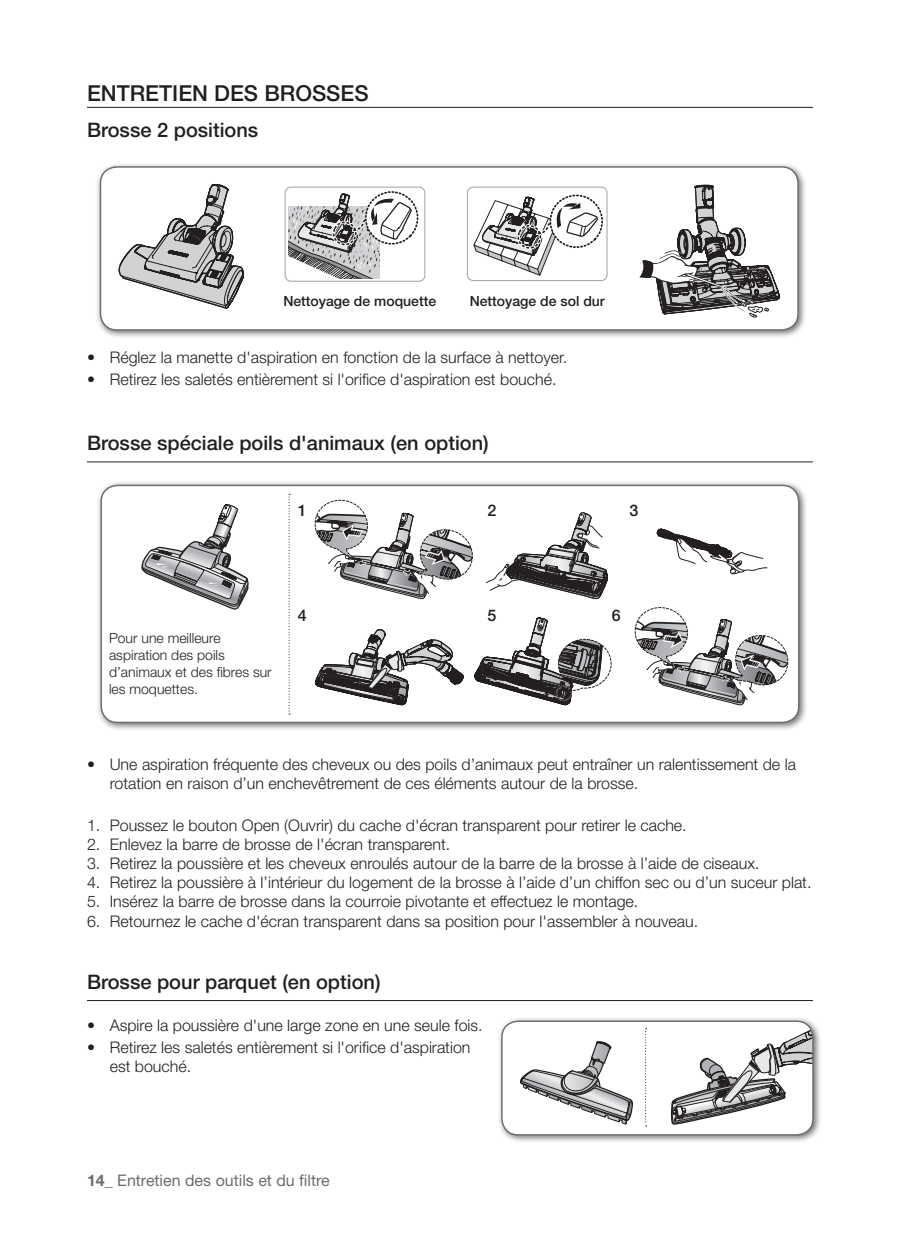
<style>
.page{position:relative;width:898px;height:1247px;background:#fff}
.page>*{position:absolute;margin:0;border:0;box-sizing:border-box;transform-origin:0 0}
.Level_1_Title{font:500 22px "Helvetica Neue LT Pro";color:#231f20}
.Level_2_Title{font:500 20px "Helvetica Neue LT Pro";color:#231f20}
.t1{font:300 16px/19.2px "Helvetica Neue LT Pro";color:#231f20}
.t2{font:16px "Helvetica Neue LT Pro";color:#6c6d70}
.t3{font:500 16px "Helvetica Neue LT Pro";color:#231f20}
.t4{font:300 14px/16.8px "Helvetica Neue LT Pro";color:#231f20}
.type_in_figure{font:500 14px "Helvetica Neue LT Pro";color:#231f20}
.s1{font-weight:700}
</style>
<div class="page">
<hr style="left:87px;top:107px;width:726px;height:1px;background:#231f20">
<hr style="left:87px;top:461px;width:726px;height:1px;background:#231f20">
<hr style="left:87px;top:1000px;width:726px;height:1px;background:#231f20">
<div style="left:96px;top:480px;width:712px;height:251px;background:#231f20;opacity:.6"></div>
<div style="left:101px;top:485px;width:697px;height:237px;background:#fff;border-radius:16px"></div>
<div style="left:100px;top:485px;width:699px;height:238px;border:1px solid #6c6d70;border-radius:16px"></div>
<svg style="left:314px;top:500px;width:159px;height:99px"></svg>
<svg style="left:486px;top:512px;width:122px;height:87px"></svg>
<svg style="left:634px;top:607px;width:155px;height:98px"></svg>
<svg style="left:474px;top:617px;width:138px;height:88px"></svg>
<svg style="left:657px;top:529px;width:110px;height:46px"></svg>
<svg style="left:315px;top:629px;width:149px;height:76px"></svg>
<svg style="left:141px;top:504px;width:108px;height:106px"></svg>
<svg style="left:289px;top:494px;width:1px;height:220px"></svg>
<div style="left:497px;top:1016px;width:324px;height:127px;background:#231f20;opacity:.6"></div>
<div style="left:502px;top:1021px;width:311px;height:114px;background:#fff;border-radius:16px"></div>
<svg style="left:520px;top:1041px;width:113px;height:83px"></svg>
<svg style="left:670px;top:1025px;width:143px;height:100px"></svg>
<div style="left:501px;top:1020px;width:312px;height:115px;border:1px solid #6c6d70;border-radius:16px"></div>
<svg style="left:645px;top:1028px;width:1px;height:98px"></svg>
<div style="left:95px;top:162px;width:712px;height:176px;background:#231f20;opacity:.6"></div>
<div style="left:100px;top:167px;width:698px;height:163px;background:#fff;border-radius:16px"></div>
<div style="left:467px;top:187px;width:140px;height:94px;border:1px solid #a8a9ad;border-radius:6px"></div>
<svg style="left:639px;top:185px;width:141px;height:132px"></svg>
<div style="left:285px;top:187px;width:140px;height:95px;border:1px solid #a8a9ad;border-radius:6px"></div>
<svg style="left:118px;top:184px;width:127px;height:125px"></svg>
<svg style="left:289px;top:187px;width:133px;height:91px"></svg>
<svg style="left:473px;top:190px;width:134px;height:86px"></svg>
<div style="left:100px;top:166px;width:698px;height:165px;border:1px solid #6c6d70;border-radius:16px"></div>
<p class="Level_1_Title" style="left:87px;top:80px;width:283px">ENTRETIEN DES BROSSES</p>
<p class="Level_2_Title" style="left:87px;top:118px;width:173px">Brosse 2 positions</p>
<p class="type_in_figure" style="left:283px;top:293px;width:154px">Nettoyage de moquette</p>
<p class="type_in_figure" style="left:469px;top:293px;width:137px">Nettoyage de sol dur</p>
<p class="t1" style="left:87px;top:347px;width:482px">• Réglez la manette d'aspiration en fonction de la surface à nettoyer.</p>
<p class="t1" style="left:87px;top:369px;width:471px">• Retirez les saletés entièrement si l'orifice d'aspiration est bouché.</p>
<p class="Level_2_Title" style="left:87px;top:431px;width:403px">Brosse spéciale poils d'animaux (en option)</p>
<p class="t3" style="left:298px;top:501px;width:10px">1</p>
<p class="t3" style="left:487px;top:501px;width:10px">2</p>
<p class="t3" style="left:629px;top:501px;width:10px">3</p>
<p class="t4" style="left:109px;top:629px;width:164px">Pour une meilleure aspiration des poils d’animaux et des fibres sur les moquettes.</p>
<p class="t3" style="left:298px;top:606px;width:10px">4</p>
<p class="t3" style="left:487px;top:606px;width:10px">5</p>
<p class="t3" style="left:612px;top:606px;width:10px">6</p>
<p class="t1" style="left:110px;top:754px;width:688px;text-indent:-23px">• Une aspiration fréquente des cheveux ou des poils d’animaux peut entraîner un ralentissement de la rotation en raison d’un enchevêtrement de ces éléments autour de la brosse.</p>
<p class="t1" style="left:87px;top:815px;width:601px">1. Poussez le bouton Open (Ouvrir) du cache d'écran transparent pour retirer le cache.</p>
<p class="t1" style="left:87px;top:834px;width:365px">2. Enlevez la barre de brosse de l'écran transparent.</p>
<p class="t1" style="left:87px;top:853px;width:674px">3. Retirez la poussière et les cheveux enroulés autour de la barre de la brosse à l’aide de ciseaux.</p>
<p class="t1" style="left:87px;top:872px;width:726px">4. Retirez la poussière à l’intérieur du logement de la brosse à l’aide d’un chiffon sec ou d’un suceur plat.</p>
<p class="t1" style="left:87px;top:892px;width:553px">5. Insérez la barre de brosse dans la courroie pivotante et effectuez le montage.</p>
<p class="t1" style="left:87px;top:911px;width:612px">6. Retournez le cache d'écran transparent dans sa position pour l'assembler à nouveau.</p>
<p class="Level_2_Title" style="left:87px;top:970px;width:295px">Brosse pour parquet (en option)</p>
<p class="t1" style="left:87px;top:1015px;width:397px">• Aspire la poussière d'une large zone en une seule fois.</p>
<p class="t1" style="left:110px;top:1037px;width:362px;text-indent:-23px">• Retirez les saletés entièrement si l'orifice d'aspiration est bouché.</p>
<p class="t2" style="left:87px;top:1170px;width:244px"><span class="s1">14_</span> Entretien des outils et du filtre</p>
</div>
